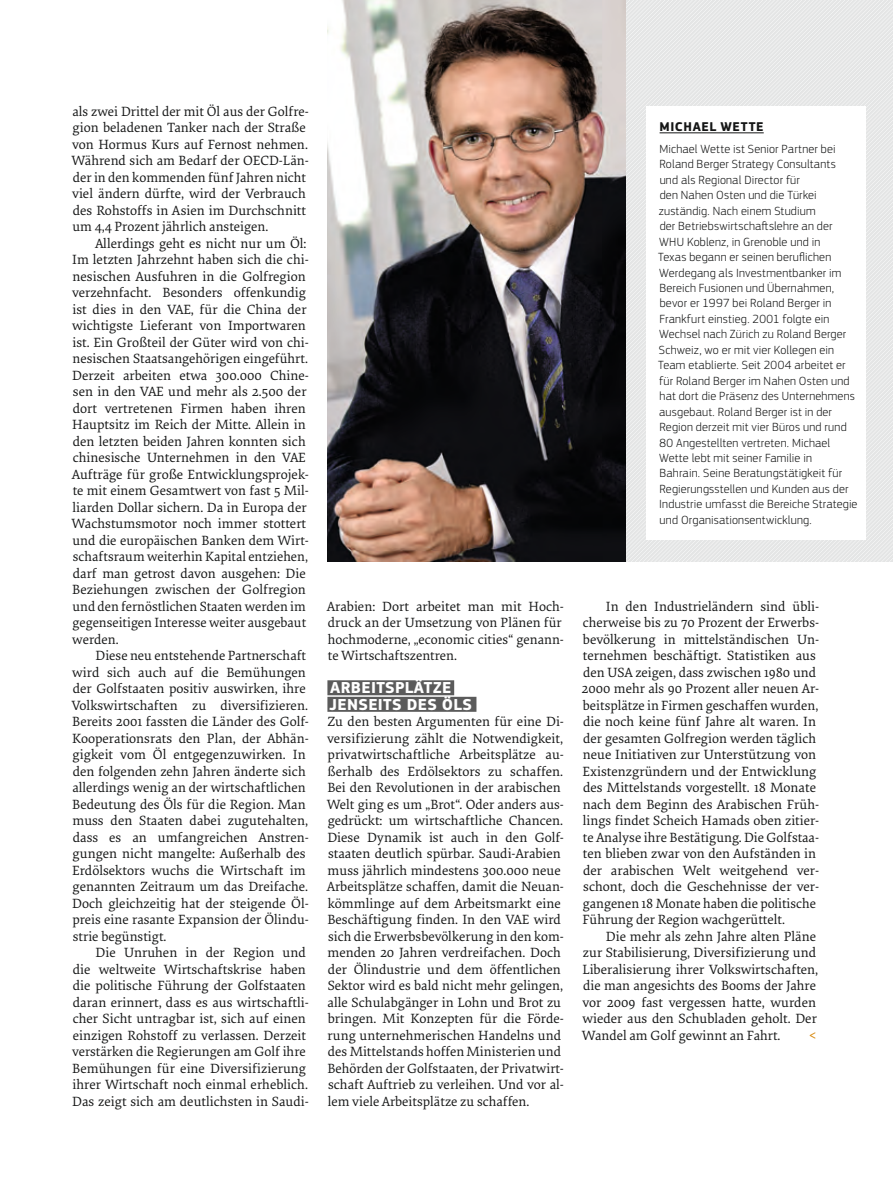
<style>
.page{position:relative;width:893px;height:1191px;background:#fff}
.page>*{position:absolute;margin:0;border:0;box-sizing:border-box;transform-origin:0 0}
.t1{font:700 16.5px/16.5px "PF Square Sans Pro";letter-spacing:.045em;color:#fff}
.t2{font:13.95px/16.5px "Elena Trial";color:#151616}
.t3{font:13.95px "PF Square Sans Pro";color:#d98c15}
.t4{font:700 13.2px "PF Square Sans Pro";color:#151616}
.t5{font:300 12.3px/15.5px "PF Square Sans Pro";letter-spacing:.01em;color:#151616}
</style>
<div class="page">
<svg style="left:625px;top:0;width:268px;height:561px"></svg>
<img style="left:327px;top:0;width:298px;height:561px">
<div style="left:646px;top:106px;width:220px;height:434px;background:#fff"></div>
<hr style="left:660px;top:132px;width:104px;height:1px;background:#151616">
<div style="left:327px;top:680px;width:127px;height:15px;background:#5b5b5b"></div>
<div style="left:327px;top:697px;width:149px;height:15px;background:#5b5b5b"></div>
<p class="t2" style="left:72px;top:102px;width:239px">als zwei Drittel der mit Öl aus der Golfre&shy;gion beladenen Tanker nach der Straße von Hormus Kurs auf Fernost nehmen.<br>Während sich am Bedarf der OECD-Län&shy;der in den kommenden fünf Jahren nicht viel ändern dürfte, wird der Verbrauch des Rohstoffs in Asien im Durchschnitt um 4,4 Prozent jährlich ansteigen.</p>
<p class="t2" style="left:72px;top:234px;width:239px;text-indent:24px">Allerdings geht es nicht nur um Öl:<br>Im letzten Jahrzehnt haben sich die chi&shy;nesischen Ausfuhren in die Golfregion verzehnfacht. Besonders offenkundig ist dies in den VAE, für die China der wichtigste Lieferant von Importwaren ist. Ein Großteil der Güter wird von chi&shy;nesischen Staatsangehörigen eingeführt.<br>Derzeit arbeiten etwa 300.000 Chine&shy;sen in den VAE und mehr als 2.500 der dort vertretenen Firmen haben ihren Hauptsitz im Reich der Mitte. Allein in den letzten beiden Jahren konnten sich chinesische Unternehmen in den VAE Aufträge für große Entwicklungsprojek&shy;te mit einem Gesamtwert von fast 5 Mil&shy;liarden Dollar sichern. Da in Europa der Wachstumsmotor noch immer stottert und die europäischen Banken dem Wirt&shy;schaftsraum weiterhin Kapital entziehen, darf man getrost davon ausgehen: Die Beziehungen zwischen der Golfregion und den fernöstlichen Staaten werden im gegenseitigen Interesse weiter ausgebaut werden.</p>
<p class="t2" style="left:71px;top:647px;width:239px;text-indent:24px">Diese neu entstehende Partnerschaft wird sich auch auf die Bemühungen der Golfstaaten positiv auswirken, ihre Volkswirtschaften zu diversifizieren.<br>Bereits 2001 fassten die Länder des Golf-Kooperationsrats den Plan, der Abhän&shy;gigkeit vom Öl entgegenzuwirken. In den folgenden zehn Jahren änderte sich allerdings wenig an der wirtschaftlichen Bedeutung des Öls für die Region. Man muss den Staaten dabei zugutehalten, dass es an umfangreichen Anstren&shy;gungen nicht mangelte: Außerhalb des Erdölsektors wuchs die Wirtschaft im genannten Zeitraum um das Dreifache.<br>Doch gleichzeitig hat der steigende Öl&shy;preis eine rasante Expansion der Ölindu&shy;strie begünstigt.</p>
<p class="t2" style="left:72px;top:944px;width:238px;text-indent:23px">Die Unruhen in der Region und die weltweite Wirtschaftskrise haben die politische Führung der Golfstaaten daran erinnert, dass es aus wirtschaftli&shy;cher Sicht untragbar ist, sich auf einen einzigen Rohstoff zu verlassen. Derzeit verstärken die Regierungen am Golf ihre Bemühungen für eine Diversifizierung ihrer Wirtschaft noch einmal erheblich.<br>Das zeigt sich am deutlichsten in Saudi-</p>
<p class="t2" style="left:327px;top:597px;width:238px">Arabien: Dort arbeitet man mit Hoch&shy;druck an der Umsetzung von Plänen für hochmoderne, „economic cities“ genann&shy;te Wirtschaftszentren.</p>
<p class="t1" style="left:329px;top:680px;width:123px">ARBEITSPLÄTZE<br>JENSEITS</p>
<p class="t1" style="left:407px;top:696px;width:66px">DES ÖLS</p>
<p class="t2" style="left:327px;top:713px;width:239px">Zu den besten Argumenten für eine Di&shy;versifizierung zählt die Notwendigkeit, privatwirtschaftliche Arbeitsplätze au&shy;ßerhalb des Erdölsektors zu schaffen.<br>Bei den Revolutionen in der arabischen Welt ging es um „Brot“. Oder anders aus&shy;gedrückt: um wirtschaftliche Chancen.<br>Diese Dynamik ist auch in den Golf&shy;staaten deutlich spürbar. Saudi-Arabien muss jährlich mindestens 300.000 neue Arbeitsplätze schaffen, damit die Neuan&shy;kömmlinge auf dem Arbeitsmarkt eine Beschäftigung finden. In den VAE wird sich die Erwerbsbevölkerung in den kom&shy;menden 20 Jahren verdreifachen. Doch der Ölindustrie und dem öffentlichen Sektor wird es bald nicht mehr gelingen, alle Schulabgänger in Lohn und Brot zu bringen. Mit Konzepten für die Förde&shy;rung unternehmerischen Handelns und des Mittelstands hoffen Ministerien und Behörden der Golfstaaten, der Privatwirt&shy;schaft Auftrieb zu verleihen. Und vor al&shy;lem viele Arbeitsplätze zu schaffen.</p>
<p class="t4" style="left:660px;top:119px;width:106px">MI CHAEL WETT E</p>
<p class="t5" style="left:658px;top:141px;width:201px">Michael Wette ist Senior Partner bei Roland Berger Strategy Consultants<br>und als Regional Director für<br>den Nahen Osten und die Türkei zuständig. Nach einem Studium<br>der Betriebswirtschaftslehre an der WHU Koblenz, in Grenoble und in<br>Texas begann er seinen beruflichen Werdegang als I nvestmentbanker im Bereich Fusionen und Übernahmen, bevor er 1997 bei Roland Berger in Frankfurt einstieg. 2001 folgte ein Wechsel nach Zürich zu Roland Berger Schweiz, wo er mit vier Kollegen ein Team etablierte. Seit 2004 arbeitet er für Roland Berger im Nahen Osten und hat dort die Präsenz des Unternehmens ausgebaut. Roland Berger ist in der Region derzeit mit vier Büros und rund 80 Angestellten vertreten. Michael Wette lebt mit seiner Familie in<br>Bahrain. Seine Beratungstätigkeit für Regierungsstellen und Kunden aus der<br>I ndustrie umfasst die Bereiche Strategie und Organisationsentwicklung.</p>
<p class="t2" style="left:582px;top:597px;width:239px;text-indent:24px">In den Industrieländern sind übli&shy;cherweise bis zu 70 Prozent der Erwerbs&shy;bevölkerung in mittelständischen Un&shy;ternehmen beschäftigt. Statistiken aus den USA zeigen, dass zwischen 1980 und 2000 mehr als 90 Prozent aller neuen Ar&shy;beitsplätze in Firmen geschaffen wurden, die noch keine fünf Jahre alt waren. In der gesamten Golfregion werden täglich neue Initiativen zur Unterstützung von Existenzgründern und der Entwicklung des Mittelstands vorgestellt. 18 Monate nach dem Beginn des Arabischen Früh&shy;lings findet Scheich Hamads oben zitier&shy;te Analyse ihre Bestätigung. Die Golfstaa&shy;ten blieben zwar von den Aufständen in der arabischen Welt weitgehend ver&shy;schont, doch die Geschehnisse der ver&shy;gangenen 18 Monate haben die politische Führung der Region wachgerüttelt.</p>
<p class="t2" style="left:582px;top:927px;width:238px;text-indent:24px">Die mehr als zehn Jahre alten Pläne zur Stabilisierung, Diversifizierung und Liberalisierung ihrer Volkswirtschaften, die man angesichts des Booms der Jahre vor 2009 fast vergessen hatte, wurden wieder aus den Schubladen geholt. Der Wandel am Golf gewinnt an Fahrt.</p>
<p class="t3" style="left:809px;top:1027px;width:9px">&lt;</p>
</div>
